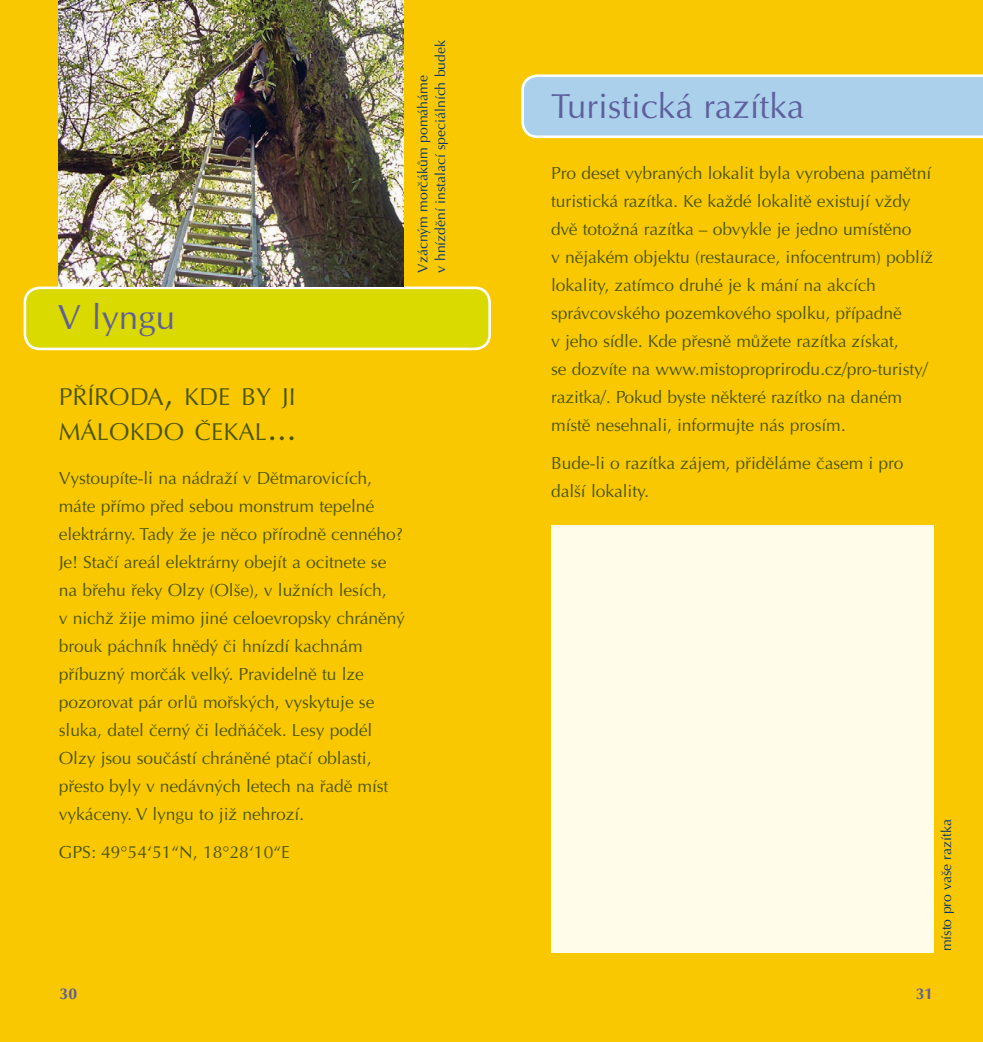
<style>
.page{position:relative;width:983px;height:1042px;background:#fff}
.page>*{position:absolute;margin:0;border:0;box-sizing:border-box;transform-origin:0 0}
.t1{font:35px "Optima CE";color:#5e5f9b}
.t2{font:24.5px/35px "Optima CE";color:#495407}
.t3{font:17.5px/28px "Optima CE";letter-spacing:-.005em;color:#495407}
.t4{font:700 15.75px "Optima";color:#5e5f9b}
.t5{font:14px/17.5px "Optima CE";color:#003381}
.s1{font-size:35px}
</style>
<div class="page">
<div style="left:0;top:0;width:982px;height:1042px;background:#fac800"></div>
<div style="left:551px;top:525px;width:382px;height:427px;background:#fffdea"></div>
<div style="left:25px;top:288px;width:464px;height:61px;background:#dad900;border-radius:15px"></div>
<div style="left:24px;top:286px;width:467px;height:64px;border:3px solid #fff;border-radius:15px"></div>
<img style="left:59px;top:0;width:344px;height:286px">
<svg style="left:521px;top:74px;width:461px;height:64px"></svg>
<h1 class="t1" style="left:58px;top:297px;width:119px">V lyngu</h1>
<p class="t5" style="left:414px;top:272px;width:234px;rotate:-90deg">Vzácným morčákům pomáháme<br>v hnízdění instalací speciálních budek</p>
<h2 class="t2" style="left:59px;top:379px;width:239px">PŘÍRODA<span class="s1">,</span> KDE BY JI<br>MÁLOKDO ČEKAL<span class="s1">...</span></h2>
<p class="t3" style="left:59px;top:464px;width:347px">Vystoupíte-li na nádraží v Dětmarovicích, máte přímo před sebou monstrum tepelné elektrárny. Tady že je něco přírodně cenného?<br>Je! Stačí areál elektrárny obejít a ocitnete se na břehu řeky Olzy (Olše), v lužních lesích,<br>v nichž žije mimo jiné celoevropsky chráněný brouk páchník hnědý či hnízdí kachnám příbuzný morčák velký. Pravidelně tu lze pozorovat pár orlů mořských, vyskytuje se sluka, datel černý či ledňáček. Lesy podél Olzy jsou součástí chráněné ptačí oblasti, přesto byly v nedávných letech na řadě míst vykáceny. V lyngu to již nehrozí.</p>
<p class="t3" style="left:59px;top:838px;width:232px">GPS: 49°54‘51“N, 18°28‘10“E</p>
<h1 class="t1" style="left:551px;top:86px;width:255px">Turistická razítka</h1>
<p class="t3" style="left:551px;top:159px;width:383px">Pro deset vybraných lokalit byla vyrobena pamětní turistická razítka. Ke každé lokalitě existují vždy dvě totožná razítka – obvykle je jedno umístěno<br>v nějakém objektu (restaurace, infocentrum) poblíž lokality, zatímco druhé je k mání na akcích správcovského pozemkového spolku, případně<br>v jeho sídle. Kde přesně můžete razítka získat,<br>se dozvíte na www.mistoproprirodu.cz/pro-turisty/ razitka/. Pokud byste některé razítko na daném místě nesehnali, informujte nás prosím.</p>
<p class="t3" style="left:551px;top:449px;width:354px">Bude-li o razítka zájem, přiděláme časem i pro další lokality.</p>
<p class="t5" style="left:937px;top:951px;width:134px;rotate:-90deg">místo pro vaše razítka</p>
<p class="t4" style="left:60px;top:985px;width:19px">30</p>
<p class="t4" style="left:915px;top:985px;width:19px">31</p>
</div>
